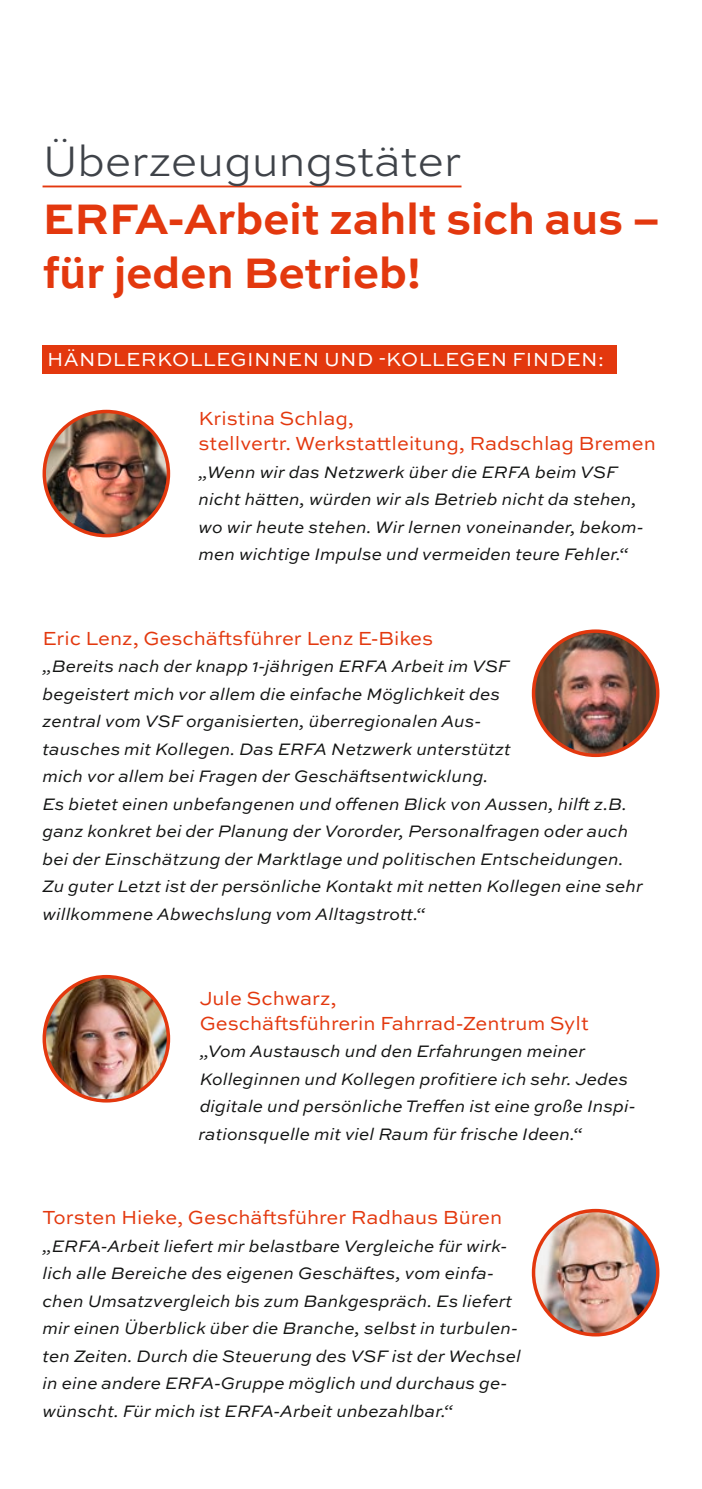
<style>
.page{position:relative;width:702px;height:1489px;background:#fff}
.page>*{position:absolute;margin:0;border:0;box-sizing:border-box;transform-origin:0 0}
.t1{font:700 45px/54px "Sweet Sans Pro";letter-spacing:-.01em;color:#e3380e}
.t2{font:300 45px "Sweet Sans Pro";letter-spacing:-.01em;color:#3f4349}
.t3{font:20px/25px "Sweet Sans Pro";color:#e3380e}
.t4{font:20px "Sweet Sans Pro";letter-spacing:.02em;color:#fff}
.t5{font:italic 17.5px/27.5px "Sweet Sans Pro";color:#131413}
</style>
<div class="page">
<hr style="left:701px;top:1339px;width:1px;height:149px;background:#fbba00">
<div style="left:43px;top:345px;width:574px;height:29px;background:#e3380e"></div>
<hr style="left:43px;top:185px;width:418px;height:2px;background:#e3380e">
<img style="left:44px;top:411px;width:124px;height:124px;border-radius:62px">
<div style="left:43px;top:410px;width:127px;height:127px;border:3px solid #e3380e;border-radius:50%"></div>
<img style="left:533px;top:631px;width:124px;height:124px;border-radius:62px">
<div style="left:531px;top:629px;width:128px;height:128px;border:3px solid #e3380e;border-radius:50%"></div>
<img style="left:533px;top:1210px;width:124px;height:124px;border-radius:62px">
<div style="left:531px;top:1208px;width:128px;height:128px;border:3px solid #e3380e;border-radius:50%"></div>
<img style="left:44px;top:976px;width:124px;height:124px;border-radius:62px">
<div style="left:43px;top:974px;width:127px;height:128px;border:3px solid #e3380e;border-radius:50%"></div>
<h1 class="t2" style="left:43px;top:130px;width:420px">Überzeugungstäter</h1>
<h1 class="t1" style="left:43px;top:189px;width:619px">ERFA-Arbeit zahlt sich aus – für jeden Betrieb!</h1>
<p class="t4" style="left:47px;top:345px;width:558px">HÄNDLERKOLLEGINNEN UND -KOLLEGEN FINDEN:</p>
<p class="t3" style="left:198px;top:405px;width:459px">Kristina Schlag,<br>stellvertr. Werkstattleitung, Radschlag Bremen</p>
<p class="t5" style="left:198px;top:457px;width:447px">„Wenn wir das Netzwerk über die ERFA beim VSF nicht hätten, würden wir als Betrieb nicht da stehen, wo wir heute stehen. Wir lernen voneinander, bekom&shy;men wichtige Impulse und vermeiden teure Fehler.“</p>
<p class="t3" style="left:43px;top:625px;width:392px">Eric Lenz, Geschäftsführer Lenz E-Bikes</p>
<p class="t5" style="left:43px;top:652px;width:602px">„Bereits nach der knapp 1-jährigen ERFA Arbeit im VSF<br>begeistert mich vor allem die einfache Möglichkeit des<br>zentral vom VSF organisierten, überregionalen Aus-<br>tausches mit Kollegen. Das ERFA Netzwerk unterstützt<br>mich vor allem bei Fragen der Geschäftsentwicklung.<br>Es bietet einen unbefangenen und offenen Blick von Aussen, hilft z.B. ganz konkret bei der Planung der Vororder, Personalfragen oder auch bei der Einschätzung der Marktlage und politischen Entscheidungen.<br>Zu guter Letzt ist der persönliche Kontakt mit netten Kollegen eine sehr willkommene Abwechslung vom Alltagstrott.“</p>
<p class="t3" style="left:200px;top:984px;width:390px">Jule Schwarz,<br>Geschäftsführerin Fahrrad-Zentrum Sylt</p>
<p class="t5" style="left:198px;top:1036px;width:438px">„Vom Austausch und den Erfahrungen meiner Kolleginnen und Kollegen profitiere ich sehr. Jedes digitale und persönliche Treffen ist eine große Inspi&shy;rationsquelle mit viel Raum für frische Ideen.“</p>
<p class="t3" style="left:43px;top:1204px;width:461px">Torsten Hieke, Geschäftsführer Radhaus Büren</p>
<p class="t5" style="left:43px;top:1231px;width:480px">„ERFA-Arbeit liefert mir belastbare Vergleiche für wirk&shy;lich alle Bereiche des eigenen Geschäftes, vom einfa&shy;chen Umsatzvergleich bis zum Bankgespräch. Es liefert mir einen Überblick über die Branche, selbst in turbulen&shy;ten Zeiten. Durch die Steuerung des VSF ist der Wechsel in eine andere ERFA-Gruppe möglich und durchaus ge&shy;wünscht. Für mich ist ERFA-Arbeit unbezahlbar.“</p>
</div>
